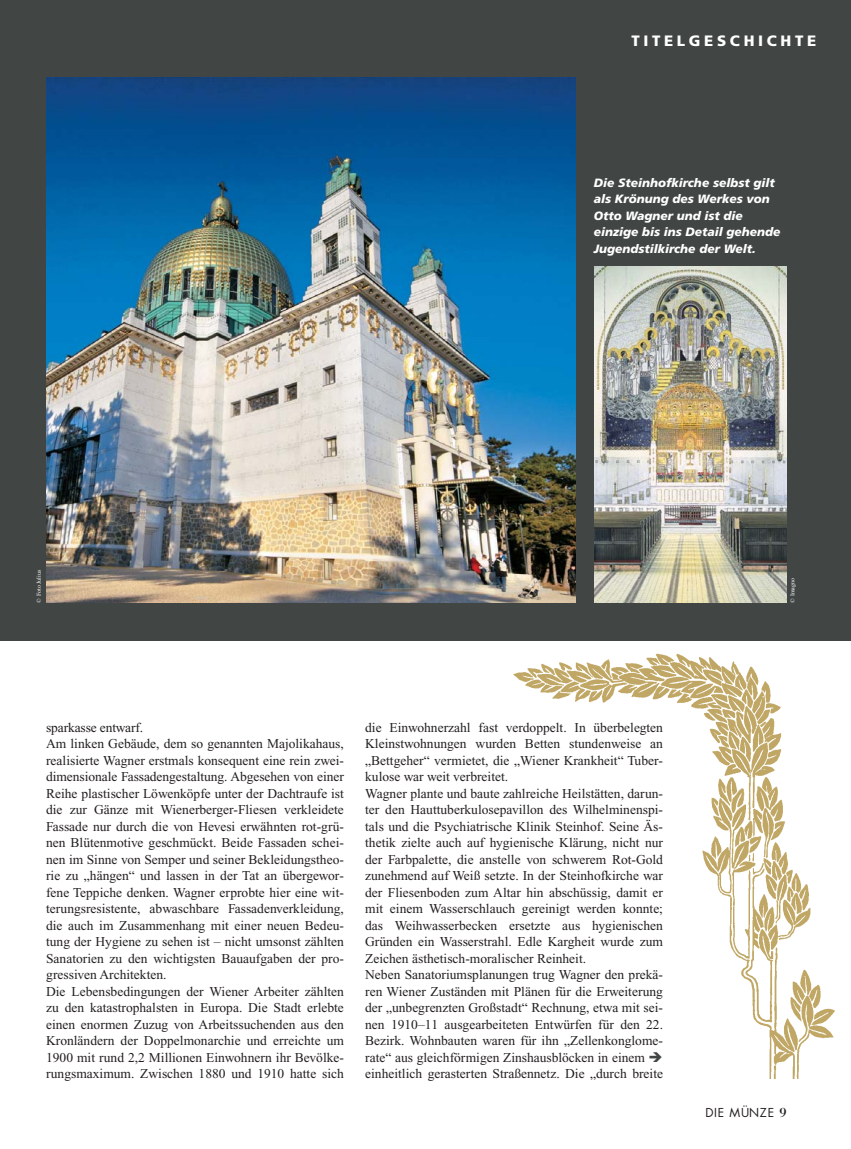
<style>
.page{position:relative;width:851px;height:1149px;background:#fff}
.page>*{position:absolute;margin:0;border:0;box-sizing:border-box;transform-origin:0 0}
.t1{font:900 15px "Frutiger";letter-spacing:.245em;color:#fff}
.t2{font:13.5px/16.5px "Times New Roman";color:#231f20}
.t3{font:italic 900 12px/16.5px "Frutiger";color:#fff}
.t4{font:12px "Futura";letter-spacing:.06em;color:#231f20}
.t5{font:6px "Times New Roman";color:#fff}
.s1{font-family:"Bodoni";font-size:14.25px}
</style>
<div class="page">
<div style="left:0;top:1px;width:850px;height:640px;background:#414645"></div>
<img style="left:513px;top:653px;width:322px;height:424px">
<img style="left:594px;top:266px;width:192px;height:336px">
<img style="left:46px;top:77px;width:529px;height:525px">
<svg style="left:649px;top:1051px;width:12px;height:10px"></svg>
<p class="t1" style="left:631px;top:35px;width:186px">TITELGESCHICHTE</p>
<p class="t3" style="left:593px;top:175px;width:188px">Die Steinhofkirche selbst gilt als Krönung des Werkes von<br>Otto Wagner und ist die einzige bis ins Detail gehende<br>Jugendstilkirche der Welt.</p>
<p class="t5" style="left:37px;top:602px;width:34px;rotate:-90deg">© Foto Julius</p>
<p class="t5" style="left:790px;top:602px;width:26px;rotate:-90deg">© Imagno</p>
<p class="t2" style="left:46px;top:720px;width:299px">sparkasse entwarf.<br>Am linken Gebäude, dem so genannten Majolikahaus, realisierte Wagner erstmals konsequent eine rein zwei&shy;dimensionale Fassadengestaltung. Abgesehen von einer Reihe plastischer Löwenköpfe unter der Dachtraufe ist die zur Gänze mit Wienerberger-Fliesen verkleidete Fassade nur durch die von Hevesi erwähnten rot-grü&shy;nen Blütenmotive geschmückt. Beide Fassaden schei&shy;nen im Sinne von Semper und seiner Bekleidungstheo&shy;rie zu „hängen“ und lassen in der Tat an übergewor&shy;fene Teppiche denken. Wagner erprobte hier eine wit&shy;terungsresistente, abwaschbare Fassadenverkleidung, die auch im Zusammenhang mit einer neuen Bedeu&shy;tung der Hygiene zu sehen ist – nicht umsonst zählten Sanatorien zu den wichtigsten Bauaufgaben der pro&shy;gressiven Architekten.<br>Die Lebensbedingungen der Wiener Arbeiter zählten zu den katastrophalsten in Europa. Die Stadt erlebte einen enormen Zuzug von Arbeitssuchenden aus den Kronländern der Doppelmonarchie und erreichte um 1900 mit rund 2,2 Millionen Einwohnern ihr Bevölke&shy;rungsmaximum. Zwischen 1880 und 1910 hatte sich</p>
<p class="t2" style="left:365px;top:720px;width:299px">die Einwohnerzahl fast verdoppelt. In überbelegten Kleinstwohnungen wurden Betten stundenweise an „Bettgeher“ vermietet, die „Wiener Krankheit“ Tuber&shy;kulose war weit verbreitet.<br>Wagner plante und baute zahlreiche Heilstätten, darun&shy;ter den Hauttuberkulosepavillon des Wilhelminenspi&shy;tals und die Psychiatrische Klinik Steinhof. Seine Äs&shy;thetik zielte auch auf hygienische Klärung, nicht nur der Farbpalette, die anstelle von schwerem Rot-Gold zunehmend auf Weiß setzte. In der Steinhofkirche war der Fliesenboden zum Altar hin abschüssig, damit er mit einem Wasserschlauch gereinigt werden konnte; das Weihwasserbecken ersetzte aus hygienischen Gründen ein Wasserstrahl. Edle Kargheit wurde zum Zeichen ästhetisch-moralischer Reinheit.<br>Neben Sanatoriumsplanungen trug Wagner den prekä&shy;ren Wiener Zuständen mit Plänen für die Erweiterung der „unbegrenzten Großstadt“ Rechnung, etwa mit sei&shy;nen 1910–11 ausgearbeiteten Entwürfen für den 22.<br>Bezirk. Wohnbauten waren für ihn „Zellenkonglome&shy;rate“ aus gleichförmigen Zinshausblöcken in einem einheitlich gerasterten Straßennetz. Die „durch breite</p>
<p class="t4" style="left:705px;top:1106px;width:82px">DIE MÜNZE <span class="s1">9</span></p>
</div>
